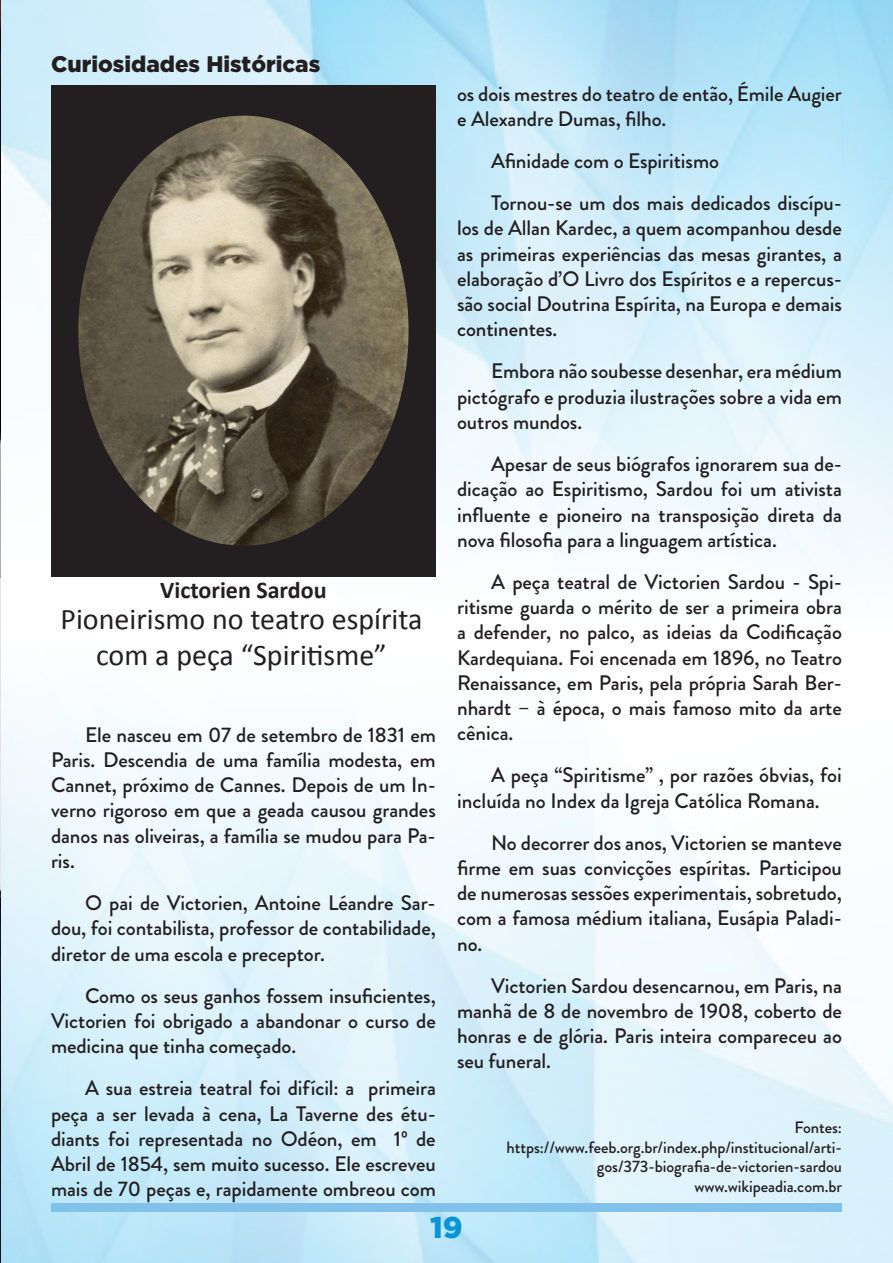
<style>
.page{position:relative;width:893px;height:1263px;background:#fff}
.page>*{position:absolute;margin:0;border:0;box-sizing:border-box;transform-origin:0 0}
.t1{font:30px/36px "Calibri";color:#231f20;text-align:center}
.t2{font:900 30px "Gotham";color:#0695d6}
.t3{font:700 24px "Calibri";color:#231f20}
.t4{font:900 22.5px "Gotham";color:#231f20}
.t5{font:500 21px/25.2px "Brandon Grotesque";letter-spacing:-.005em;color:#231f20;text-align:justify}
.t6{font:500 16.5px/19.8px "Brandon Grotesque";letter-spacing:-.005em;color:#231f20;text-align:right}
</style>
<div class="page">
<img style="left:1px;top:0;width:892px;height:1263px">
<div style="left:51px;top:1203px;width:791px;height:9px;background:#82c1ea"></div>
<div style="left:51px;top:86px;width:385px;height:491px;background:#231f20"></div>
<img style="left:78px;top:116px;width:331px;height:430px">
<p class="t4" style="left:51px;top:51px;width:271px">Curiosidades Históricas</p>
<p class="t3" style="left:160px;top:575px;width:168px">Victorien Sardou</p>
<h1 class="t1" style="left:61px;top:601px;width:363px">Pioneirismo no teatro espírita com a peça “Spiritisme”</h1>
<p class="t5" style="left:51px;top:722px;width:386px;text-indent:34px">Ele nasceu em 07 de setembro de 1831 em Paris. Descendia de uma família modesta, em Cannet, próximo de Cannes. Depois de um In&shy;verno rigoroso em que a geada causou grandes danos nas oliveiras, a família se mudou para Pa&shy;ris.</p>
<p class="t5" style="left:51px;top:891px;width:386px;text-indent:34px">O pai de Victorien, Antoine Léandre Sar&shy;dou, foi contabilista, professor de contabilidade, diretor de uma escola e preceptor.</p>
<p class="t5" style="left:51px;top:983px;width:386px;text-indent:34px">Como os seus ganhos fossem insuficientes, Victorien foi obrigado a abandonar o curso de medicina que tinha começado.</p>
<p class="t5" style="left:51px;top:1076px;width:386px;text-indent:34px">A sua estreia teatral foi difícil: a primeira peça a ser levada à cena, La Taverne des étu&shy;diants foi representada no Odéon, em 1º de Abril de 1854, sem muito sucesso. Ele escreveu mais de 70 peças e, rapidamente ombreou com</p>
<p class="t5" style="left:457px;top:81px;width:386px">os dois mestres do teatro de então, Émile Augier e Alexandre Dumas, filho.</p>
<p class="t5" style="left:491px;top:140px;width:352px;line-height:42.2px">Afinidade com o Espiritismo<br>Tornou-se um dos mais dedicados discípu-</p>
<p class="t5" style="left:457px;top:216px;width:386px">los de Allan Kardec, a quem acompanhou desde as primeiras experiências das mesas girantes, a elaboração d’O Livro dos Espíritos e a repercus&shy;são social Doutrina Espírita, na Europa e demais continentes.</p>
<p class="t5" style="left:457px;top:359px;width:386px;text-indent:34px">Embora não soubesse desenhar, era médium pictógrafo e produzia ilustrações sobre a vida em outros mundos.</p>
<p class="t5" style="left:457px;top:452px;width:386px;text-indent:34px">Apesar de seus biógrafos ignorarem sua de&shy;dicação ao Espiritismo, Sardou foi um ativista influente e pioneiro na transposição direta da nova filosofia para a linguagem artística.</p>
<p class="t5" style="left:457px;top:569px;width:386px;text-indent:34px">A peça teatral de Victorien Sardou - Spi&shy;ritisme guarda o mérito de ser a primeira obra a defender, no palco, as ideias da Codificação Kardequiana. Foi encenada em 1896, no Teatro Renaissance, em Paris, pela própria Sarah Ber&shy;nhardt – à época, o mais famoso mito da arte cênica.</p>
<p class="t5" style="left:457px;top:763px;width:386px;text-indent:34px">A peça “Spiritisme” , por razões óbvias, foi incluída no Index da Igreja Católica Romana.</p>
<p class="t5" style="left:457px;top:830px;width:386px;text-indent:34px">No decorrer dos anos, Victorien se manteve firme em suas convicções espíritas. Participou de numerosas sessões experimentais, sobretudo, com a famosa médium italiana, Eusápia Paladi&shy;no.</p>
<p class="t5" style="left:457px;top:973px;width:386px;text-indent:34px">Victorien Sardou desencarnou, em Paris, na manhã de 8 de novembro de 1908, coberto de honras e de glória. Paris inteira compareceu ao seu funeral.</p>
<p class="t6" style="left:507px;top:1117px;width:337px">Fontes: https://www.feeb.org.br/index.php/institucional/arti&shy;gos/373-biografia-de-victorien-sardou www.wikipeadia.com.br</p>
<h1 class="t2" style="left:430px;top:1210px;width:34px">19</h1>
</div>
